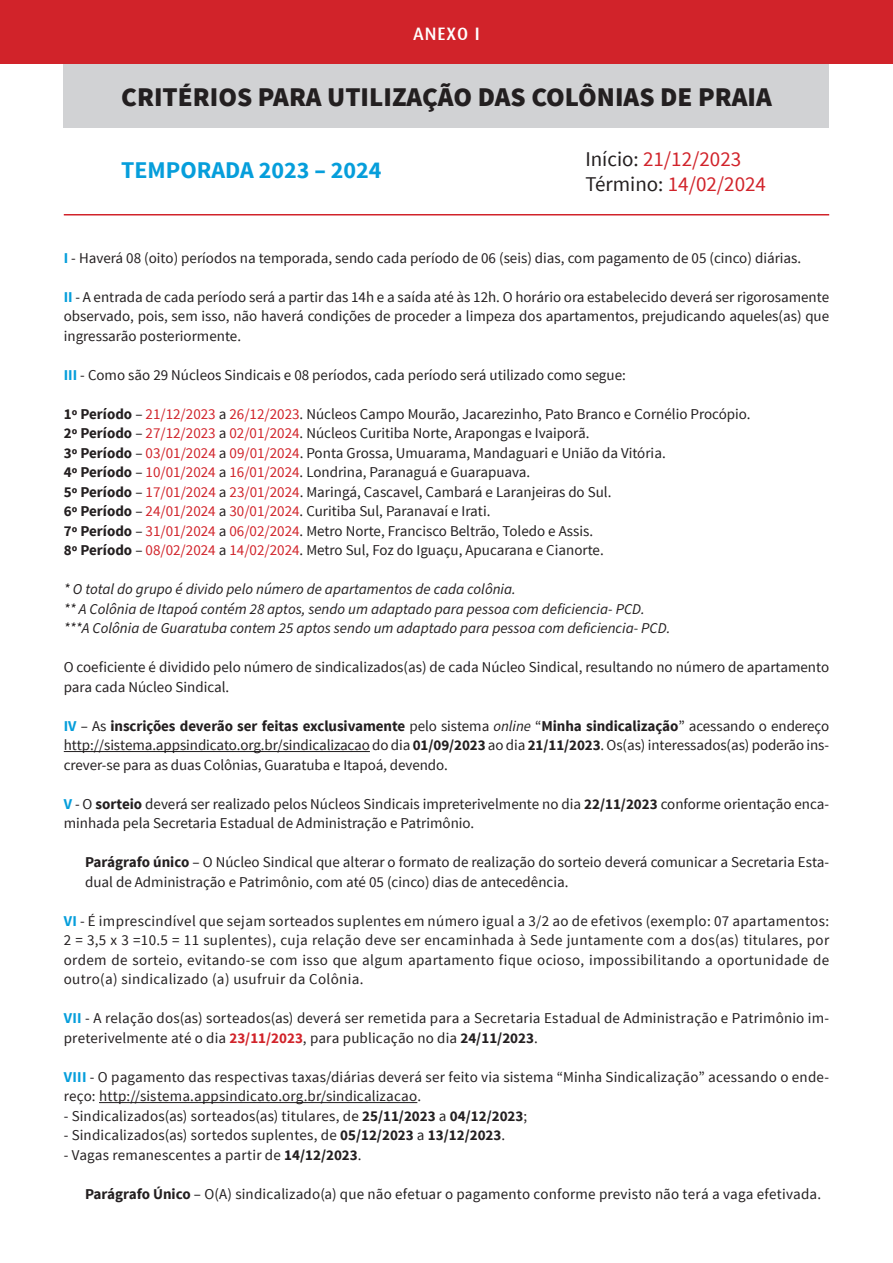
<style>
.page{position:relative;width:893px;height:1263px;background:#fff}
.page>*{position:absolute;margin:0;border:0;box-sizing:border-box;transform-origin:0 0}
.t1{font:900 27px "Source Sans Pro";color:#231f20}
.t2{font:700 24px "Source Sans Pro";color:#069edb}
.t3{font:21px "Source Sans Pro";color:#d1232a}
.t4{font:500 18px "Dax";letter-spacing:.05em;color:#fff}
.t5{font:15px/19.5px "Source Sans Pro";color:#231f20}
.t6{font:italic 15px "Source Sans Pro";color:#231f20}
.s1{color:#231f20}
.s2{font-weight:700;color:#069edb}
.s3{font-weight:700}
.s4{color:#d1232a}
.s5{font-style:italic}
.s6{font-weight:700;color:#d1232a}
</style>
<div class="page">
<hr style="left:64px;top:751px;width:306px;height:1px;background:#231f20">
<hr style="left:99px;top:1102px;width:318px;height:1px;background:#231f20">
<div style="left:0;top:0;width:893px;height:64px;background:#d1232a"></div>
<div style="left:64px;top:64px;width:765px;height:64px;background:#d1d2d4"></div>
<hr style="left:64px;top:214px;width:765px;height:1px;background:#d1232a">
<p class="t4" style="left:413px;top:24px;width:68px">ANEXO I</p>
<p class="t1" style="left:121px;top:79px;width:652px">CRITÉRIOS PARA UTILIZAÇÃO DAS COLÔNIAS DE PRAIA</p>
<p class="t3" style="left:585px;top:146px;width:157px"><span class="s1">Início:</span> 21/12/2023</p>
<p class="t3" style="left:585px;top:171px;width:182px"><span class="s1">Término:</span> 14/02/2024</p>
<p class="t2" style="left:121px;top:155px;width:262px">TEMPORADA 2023 – 2024</p>
<p class="t5" style="left:64px;top:248px;width:739px"><span class="s2">I</span> - Haverá 08 (oito) períodos na temporada, sendo cada período de 06 (seis) dias, com pagamento de 05 (cinco) diárias.</p>
<p class="t5" style="left:64px;top:287px;width:767px;text-align:justify"><span class="s2">II</span> - A entrada de cada período será a partir das 14h e a saída até às 12h. O horário ora estabelecido deverá ser rigorosamente observado, pois, sem isso, não haverá condições de proceder a limpeza dos apartamentos, prejudicando aqueles(as) que ingressarão posteriormente.</p>
<p class="t5" style="left:64px;top:365px;width:564px"><span class="s2">III</span> - Como são 29 Núcleos Sindicais e 08 períodos, cada período será utilizado como segue:</p>
<p class="t5" style="left:64px;top:404px;width:688px"><span class="s3">1º Período</span> – <span class="s4">21/12/2023</span> a <span class="s4">26/12/2023</span>. Núcleos Campo Mourão, Jacarezinho, Pato Branco e Cornélio Procópio.</p>
<p class="t5" style="left:64px;top:424px;width:527px"><span class="s3">2º Período</span> – <span class="s4">27/12/2023</span> a <span class="s4">02/01/2024</span>. Núcleos Curitiba Norte, Arapongas e Ivaiporã.</p>
<p class="t5" style="left:64px;top:443px;width:603px"><span class="s3">3º Período</span> – <span class="s4">03/01/2024</span> a <span class="s4">09/01/2024</span>. Ponta Grossa, Umuarama, Mandaguari e União da Vitória.</p>
<p class="t5" style="left:64px;top:463px;width:468px"><span class="s3">4º Período</span> – <span class="s4">10/01/2024</span> a <span class="s4">16/01/2024</span>. Londrina, Paranaguá e Guarapuava.</p>
<p class="t5" style="left:64px;top:482px;width:549px"><span class="s3">5º Período</span> – <span class="s4">17/01/2024</span> a <span class="s4">23/01/2024</span>. Maringá, Cascavel, Cambará e Laranjeiras do Sul.</p>
<p class="t5" style="left:64px;top:502px;width:428px"><span class="s3">6º Período</span> – <span class="s4">24/01/2024</span> a <span class="s4">30/01/2024</span>. Curitiba Sul, Paranavaí e Irati.</p>
<p class="t5" style="left:64px;top:521px;width:531px"><span class="s3">7º Período</span> – <span class="s4">31/01/2024</span> a <span class="s4">06/02/2024</span>. Metro Norte, Francisco Beltrão, Toledo e Assis.</p>
<p class="t5" style="left:64px;top:541px;width:541px"><span class="s3">8º Período</span> – <span class="s4">08/02/2024</span> a <span class="s4">14/02/2024</span>. Metro Sul, Foz do Iguaçu, Apucarana e Cianorte.</p>
<p class="t6" style="left:64px;top:579px;width:454px">* O total do grupo é divido pelo número de apartamentos de cada colônia.</p>
<p class="t6" style="left:64px;top:599px;width:582px">** A Colônia de Itapoá contém 28 aptos, sendo um adaptado para pessoa com deficiencia- PCD.</p>
<p class="t6" style="left:64px;top:618px;width:608px">***A Colônia de Guaratuba contem 25 aptos sendo um adaptado para pessoa com deficiencia- PCD.</p>
<p class="t5" style="left:64px;top:658px;width:767px">O coeficiente é dividido pelo número de sindicalizados(as) de cada Núcleo Sindical, resultando no número de apartamento para cada Núcleo Sindical.</p>
<p class="t5" style="left:64px;top:716px;width:767px;text-align:justify"><span class="s2">IV</span> – As <span class="s3">inscrições deverão ser feitas exclusivamente</span> pelo sistema <span class="s5">online</span> “<span class="s3">Minha sindicalização</span>” acessando o endereço http://sistema.appsindicato.org.br/sindicalizacao do dia <span class="s3">01/09/2023</span> ao dia <span class="s3">21/11/2023</span>. Os(as) interessados(as) poderão ins&shy;crever-se para as duas Colônias, Guaratuba e Itapoá, devendo.</p>
<p class="t5" style="left:64px;top:794px;width:767px"><span class="s2">V</span> - O <span class="s3">sorteio</span> deverá ser realizado pelos Núcleos Sindicais impreterivelmente no dia <span class="s3">22/11/2023</span> conforme orientação enca&shy;minhada pela Secretaria Estadual de Administração e Patrimônio.</p>
<p class="t5" style="left:85px;top:853px;width:746px"><span class="s3">Parágrafo único</span> – O Núcleo Sindical que alterar o formato de realização do sorteio deverá comunicar a Secretaria Esta&shy;dual de Administração e Patrimônio, com até 05 (cinco) dias de antecedência.</p>
<p class="t5" style="left:64px;top:911px;width:767px;text-align:justify"><span class="s2">VI</span> - É imprescindível que sejam sorteados suplentes em número igual a 3/2 ao de efetivos (exemplo: 07 apartamentos:<br>2 = 3,5 x 3 =10.5 = 11 suplentes), cuja relação deve ser encaminhada à Sede juntamente com a dos(as) titulares, por ordem de sorteio, evitando-se com isso que algum apartamento fique ocioso, impossibilitando a oportunidade de outro(a) sindicalizado (a) usufruir da Colônia.</p>
<p class="t5" style="left:64px;top:1009px;width:767px"><span class="s2">VII</span> - A relação dos(as) sorteados(as) deverá ser remetida para a Secretaria Estadual de Administração e Patrimônio im&shy;preterivelmente até o dia <span class="s6">23/11/2023</span>, para publicação no dia <span class="s3">24/11/2023</span>.</p>
<p class="t5" style="left:64px;top:1067px;width:767px"><span class="s2">VIII</span> - O pagamento das respectivas taxas/diárias deverá ser feito via sistema “Minha Sindicalização” acessando o ende&shy;reço: http://sistema.appsindicato.org.br/sindicalizacao.</p>
<p class="t5" style="left:64px;top:1106px;width:465px">- Sindicalizados(as) sorteados(as) titulares, de <span class="s3">25/11/2023</span> a <span class="s3">04/12/2023</span>;</p>
<p class="t5" style="left:64px;top:1126px;width:443px">- Sindicalizados(as) sortedos suplentes, de <span class="s3">05/12/2023</span> a <span class="s3">13/12/2023</span>.</p>
<p class="t5" style="left:64px;top:1145px;width:299px">- Vagas remanescentes a partir de <span class="s3">14/12/2023</span>.</p>
<p class="t5" style="left:85px;top:1184px;width:738px"><span class="s3">Parágrafo Único</span> – O(A) sindicalizado(a) que não efetuar o pagamento conforme previsto não terá a vaga efetivada.</p>
</div>
